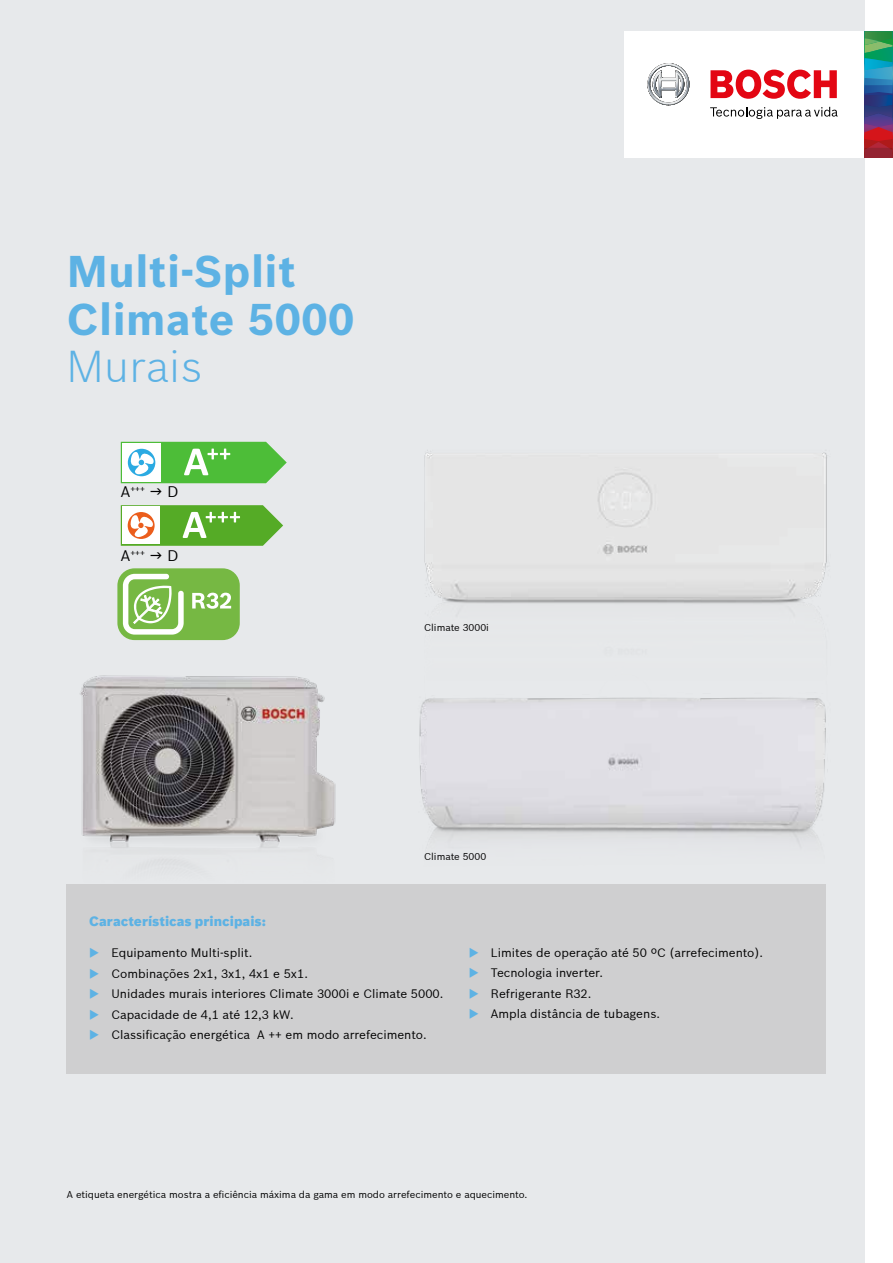
<style>
.page{position:relative;width:893px;height:1263px;background:#e7e9eb}
.page>*{position:absolute;margin:0;border:0;box-sizing:border-box;transform-origin:0 0}
.t1{font:700 43.5px/47.5px "Bosch Sans";letter-spacing:.01em;color:#5db2e4}
.t2{font:300 43.5px "Bosch Sans";letter-spacing:.01em;color:#5db2e4}
.t3{font:15px "Bosch Sans";color:#000}
.t4{font:900 13.5px "Bosch Sans";color:#5db2e4}
.t5{font:12px "Bosch Sans";color:#000}
.t6{font:9.75px "Bosch Sans";color:#000}
.t7{font:8.7px "Bosch Sans";color:#000}
.s1{font-size:15px}
.s2{color:#5db2e4}
</style>
<div class="page">
<div style="left:67px;top:884px;width:759px;height:189px;background:#cfcfd0"></div>
<img style="left:424px;top:450px;width:404px;height:154px">
<img style="left:419px;top:697px;width:407px;height:148px">
<img style="left:66px;top:675px;width:270px;height:211px">
<div style="left:117px;top:568px;width:123px;height:72px;background:#76b843;border-radius:17px"></div>
<svg style="left:192px;top:593px;width:39px;height:16px"></svg>
<svg style="left:123px;top:574px;width:61px;height:61px"></svg>
<svg style="left:121px;top:505px;width:162px;height:41px;background:#8ebf66"></svg>
<svg style="left:121px;top:442px;width:166px;height:41px;background:#7fce79"></svg>
<div style="left:865px;top:0;width:28px;height:1263px;background:#fff"></div>
<div style="left:624px;top:31px;width:268px;height:127px;background:#fff"></div>
<svg style="left:865px;top:31px;width:28px;height:127px;background:#4e5f72"></svg>
<svg style="left:647px;top:63px;width:43px;height:42px"></svg>
<svg style="left:710px;top:70px;width:127px;height:29px"></svg>
<svg style="left:710px;top:107px;width:128px;height:12px"></svg>
<h1 class="t1" style="left:67px;top:248px;width:289px">Multi-Split<br>Climate 5000</h1>
<h1 class="t2" style="left:67px;top:340px;width:137px">Murais</h1>
<p class="t7" style="left:121px;top:484px;width:26px"><span class="s1">A</span>+++</p>
<p class="t3" style="left:167px;top:482px;width:13px">D</p>
<p class="t7" style="left:121px;top:547px;width:26px"><span class="s1">A</span>+++</p>
<p class="t3" style="left:167px;top:546px;width:13px">D</p>
<p class="t6" style="left:424px;top:621px;width:66px">Climate 3000i</p>
<p class="t6" style="left:424px;top:851px;width:64px">Climate 5000</p>
<p class="t4" style="left:89px;top:913px;width:178px">Características principais:</p>
<p class="t5" style="left:89px;top:945px;width:164px"><span class="s2">◆</span> Equipamento Multi-split.</p>
<p class="t5" style="left:89px;top:966px;width:220px"><span class="s2">◆</span> Combinações 2x1, 3x1, 4x1 e 5x1.</p>
<p class="t5" style="left:89px;top:986px;width:356px"><span class="s2">◆</span> Unidades murais interiores Climate 3000i e Climate 5000.</p>
<p class="t5" style="left:89px;top:1007px;width:206px"><span class="s2">◆</span> Capacidade de 4,1 até 12,3 kW.</p>
<p class="t5" style="left:89px;top:1027px;width:339px"><span class="s2">◆</span> Classificação energética A ++ em modo arrefecimento.</p>
<p class="t5" style="left:469px;top:945px;width:296px"><span class="s2">◆</span> Limites de operação até 50 ºC (arrefecimento).</p>
<p class="t5" style="left:469px;top:965px;width:136px"><span class="s2">◆</span> Tecnologia inverter.</p>
<p class="t5" style="left:469px;top:986px;width:124px"><span class="s2">◆</span> Refrigerante R32.</p>
<p class="t5" style="left:469px;top:1006px;width:193px"><span class="s2">◆</span> Ampla distância de tubagens.</p>
<p class="t6" style="left:67px;top:1189px;width:462px">A etiqueta energética mostra a eficiência máxima da gama em modo arrefecimento e aquecimento.</p>
</div>
